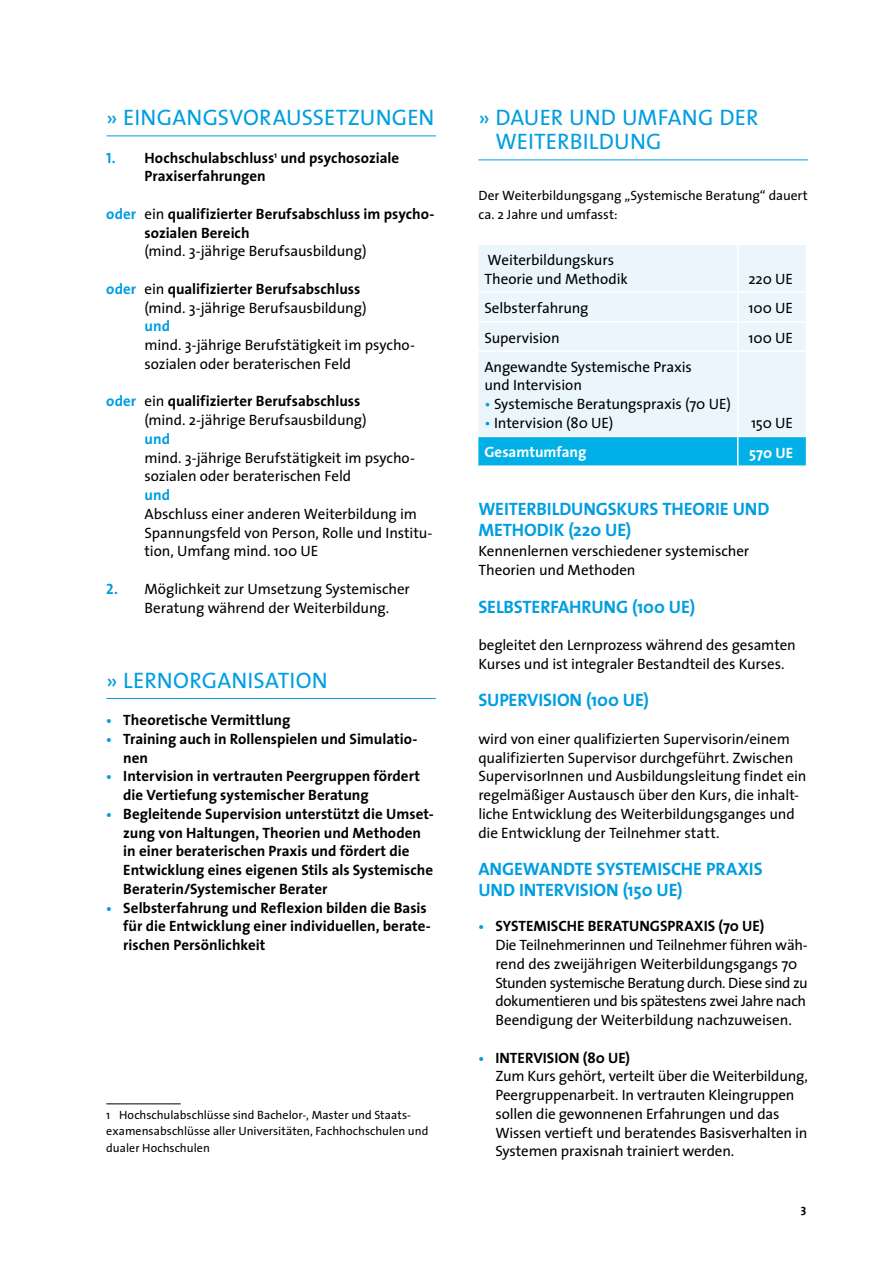
<style>
.page{position:relative;width:893px;height:1263px;background:#fff}
.page>*{position:absolute;margin:0;border:0;box-sizing:border-box;transform-origin:0 0}
.t1{font:22.5px/24px "The Sans";letter-spacing:.01em;color:#009ee0}
.t2{font:700 18px/21px "The Sans";letter-spacing:-.005em;color:#009ee0}
.t3{font:15px/18.8px "The Sans";letter-spacing:-.01em;color:#000}
.t4{font:700 15px/18.8px "The Sans";color:#000}
.t5{font:700 15px "The Sans";color:#fff}
.t6{font:700 15px "The Sans";color:#009ee0}
.t7{font:13.5px/18.8px "The Sans";letter-spacing:-.005em;color:#000}
.t8{font:12px/16.5px "The Sans";color:#000}
.t9{font:700 12px "The Sans";color:#000}
.s1{font-family:"The Sans Bold Caps";font-weight:400;color:#009ee0}
.s2{color:#009ee0}
.s3{font-weight:400}
.s4{font-weight:700;color:#009ee0}
.s5{font-weight:700}
.s6{font-family:"The Sans Bold Caps";color:#009ee0}
.s7{font-size:13.5px;color:#009ee0}
.s8{font-weight:700;font-size:13.5px;color:#009ee0}
</style>
<div class="page">
<hr style="left:106px;top:136px;width:330px;height:1px;background:#009ee0">
<hr style="left:106px;top:698px;width:330px;height:1px;background:#009ee0">
<hr style="left:106px;top:1103px;width:75px;height:1px;background:#000">
<hr style="left:478px;top:160px;width:330px;height:1px;background:#009ee0">
<div style="left:478px;top:245px;width:328px;height:191px;background:#ebf6fc"></div>
<hr style="left:737px;top:245px;width:1px;height:46px;background:#fff">
<hr style="left:478px;top:291px;width:260px;height:2px;background:#fff">
<hr style="left:738px;top:291px;width:68px;height:2px;background:#fff">
<svg style="left:737px;top:293px;width:1px;height:57px"></svg>
<hr style="left:737px;top:352px;width:1px;height:84px;background:#fff">
<div style="left:478px;top:437px;width:328px;height:28px;background:#00b0e6"></div>
<hr style="left:478px;top:350px;width:260px;height:2px;background:#fff">
<hr style="left:738px;top:350px;width:68px;height:2px;background:#fff">
<hr style="left:478px;top:321px;width:260px;height:2px;background:#fff">
<hr style="left:738px;top:321px;width:68px;height:2px;background:#fff">
<h1 class="t1" style="left:106px;top:105px;width:330px">» EINGANGSVORAUSSETZUNGEN</h1>
<p class="t4" style="left:145px;top:148px;width:256px;text-indent:-38px"><span class="s1">1.</span> Hochschulabschluss<sup>1</sup> und psychosoziale<br>Praxiserfahrungen</p>
<p class="t4" style="left:145px;top:204px;width:291px;text-indent:-38px"><span class="s2">oder</span> <span class="s3">ein</span> qualifizierter Berufsabschluss im psycho&shy;sozialen Bereich</p>
<p class="t3" style="left:145px;top:241px;width:224px">(mind. 3-jährige Berufsausbildung)</p>
<p class="t3" style="left:145px;top:279px;width:224px;text-indent:-38px"><span class="s4">oder</span> ein <span class="s5">qualifizierter Berufsabschluss </span>(mind. 3-jährige Berufsausbildung)</p>
<p class="t6" style="left:145px;top:314px;width:27px">und</p>
<p class="t3" style="left:145px;top:335px;width:272px">mind. 3-jährige Berufstätigkeit im psycho&shy;sozialen oder beraterischen Feld</p>
<p class="t3" style="left:145px;top:391px;width:224px;text-indent:-38px"><span class="s4">oder</span> ein <span class="s5">qualifizierter Berufsabschluss </span>(mind. 2-jährige Berufsausbildung)</p>
<p class="t6" style="left:145px;top:426px;width:27px">und</p>
<p class="t3" style="left:145px;top:448px;width:272px">mind. 3-jährige Berufstätigkeit im psycho&shy;sozialen oder beraterischen Feld</p>
<p class="t6" style="left:145px;top:482px;width:27px">und</p>
<p class="t3" style="left:145px;top:504px;width:289px">Abschluss einer anderen Weiterbildung im<br>Spannungsfeld von Person, Rolle und Institu&shy;tion, Umfang mind. 100 UE</p>
<p class="t3" style="left:145px;top:579px;width:267px;text-indent:-38px"><span class="s6">2.</span> Möglichkeit zur Umsetzung Systemischer<br>Beratung während der Weiterbildung.</p>
<h1 class="t1" style="left:106px;top:667px;width:223px">» LERNORGANISATION</h1>
<p class="t4" style="left:106px;top:710px;width:186px"><span class="s7">•</span> Theoretische Vermittlung</p>
<p class="t4" style="left:123px;top:729px;width:296px;text-indent:-17px"><span class="s7">•</span> Training auch in Rollenspielen und Simulatio&shy;nen</p>
<p class="t4" style="left:123px;top:766px;width:298px;text-indent:-17px"><span class="s7">•</span> Intervision in vertrauten Peergruppen fördert die Vertiefung systemischer Beratung</p>
<p class="t4" style="left:123px;top:804px;width:312px;text-indent:-17px"><span class="s7">•</span> Begleitende Supervision unterstützt die Umset&shy;zung von Haltungen, Theorien und Methoden in einer beraterischen Praxis und fördert die Entwicklung eines eigenen Stils als Systemische Beraterin/Systemischer Berater</p>
<p class="t4" style="left:123px;top:898px;width:309px;text-indent:-17px"><span class="s7">•</span> Selbsterfahrung und Reflexion bilden die Basis für die Entwicklung einer individuellen, berate&shy;rischen Persönlichkeit</p>
<p class="t8" style="left:106px;top:1106px;width:324px">1 Hochschulabschlüsse sind Bachelor-, Master und Staats&shy;examensabschlüsse aller Universitäten, Fachhochschulen und dualer Hochschulen</p>
<h1 class="t1" style="left:495px;top:105px;width:265px;text-indent:-17px">» DAUER UND UMFANG DER<br>WEITERBILDUNG</h1>
<p class="t7" style="left:478px;top:186px;width:331px">Der Weiterbildungsgang „Systemische Beratung“ dauert ca. 2 Jahre und umfasst:</p>
<p class="t3" style="left:484px;top:250px;width:145px">Weiterbildungskurs<br>Theorie und Methodik</p>
<p class="t3" style="left:748px;top:269px;width:46px">220 UE</p>
<p class="t3" style="left:484px;top:298px;width:106px">Selbsterfahrung</p>
<p class="t3" style="left:748px;top:298px;width:46px">100 UE</p>
<p class="t3" style="left:484px;top:328px;width:77px">Supervision</p>
<p class="t3" style="left:748px;top:328px;width:46px">100 UE</p>
<p class="t3" style="left:484px;top:357px;width:209px">Angewandte Systemische Praxis und Intervision</p>
<p class="t3" style="left:484px;top:394px;width:248px"><span class="s2">•</span> Systemische Beratungspraxis (70 UE)</p>
<p class="t3" style="left:484px;top:413px;width:131px"><span class="s2">•</span> Intervision (80 UE)</p>
<p class="t3" style="left:751px;top:413px;width:44px">150 UE</p>
<p class="t5" style="left:484px;top:440px;width:104px">Gesamtumfang</p>
<p class="t5" style="left:749px;top:440px;width:45px">570 UE</p>
<p class="t2" style="left:478px;top:498px;width:292px">WEITERBILDUNGSKURS THEORIE UND<br>METHODIK (220 UE)</p>
<p class="t3" style="left:478px;top:541px;width:272px">Kennenlernen verschiedener systemischer<br>Theorien und Methoden</p>
<p class="t2" style="left:478px;top:595px;width:218px">SELBSTERFAHRUNG (100 UE)</p>
<p class="t3" style="left:478px;top:635px;width:319px">begleitet den Lernprozess während des gesamten<br>Kurses und ist integraler Bestandteil des Kurses.</p>
<p class="t2" style="left:478px;top:689px;width:172px">SUPERVISION (100 UE)</p>
<p class="t3" style="left:478px;top:729px;width:330px">wird von einer qualifizierten Supervisorin/einem qualifizierten Supervisor durchgeführt. Zwischen SupervisorInnen und Ausbildungsleitung findet ein regelmäßiger Austausch über den Kurs, die inhalt&shy;liche Entwicklung des Weiterbildungsganges und die Entwicklung der Teilnehmer statt.</p>
<p class="t2" style="left:478px;top:858px;width:286px">ANGEWANDTE SYSTEMISCHE PRAXIS<br>UND INTERVISION (150 UE)</p>
<p class="t3" style="left:495px;top:916px;width:314px;text-indent:-17px"><span class="s8">•</span> <span class="s5">SYSTEMISCHE BERATUNGSPRAXIS (70 UE)<br></span>Die Teilnehmerinnen und Teilnehmer führen wäh&shy;rend des zweijährigen Weiterbildungsgangs 70<br>Stunden systemische Beratung durch. Diese sind zu dokumentieren und bis spätestens zwei Jahre nach Beendigung der Weiterbildung nachzuweisen.</p>
<p class="t3" style="left:495px;top:1048px;width:314px;text-indent:-17px"><span class="s8">•</span> <span class="s5">INTERVISION (80 UE)<br></span>Zum Kurs gehört, verteilt über die Weiterbildung, Peergruppenarbeit. In vertrauten Kleingruppen sollen die gewonnenen Erfahrungen und das Wissen vertieft und beratendes Basisverhalten in Systemen praxisnah trainiert werden.</p>
<p class="t9" style="left:801px;top:1198px;width:7px">3</p>
</div>
